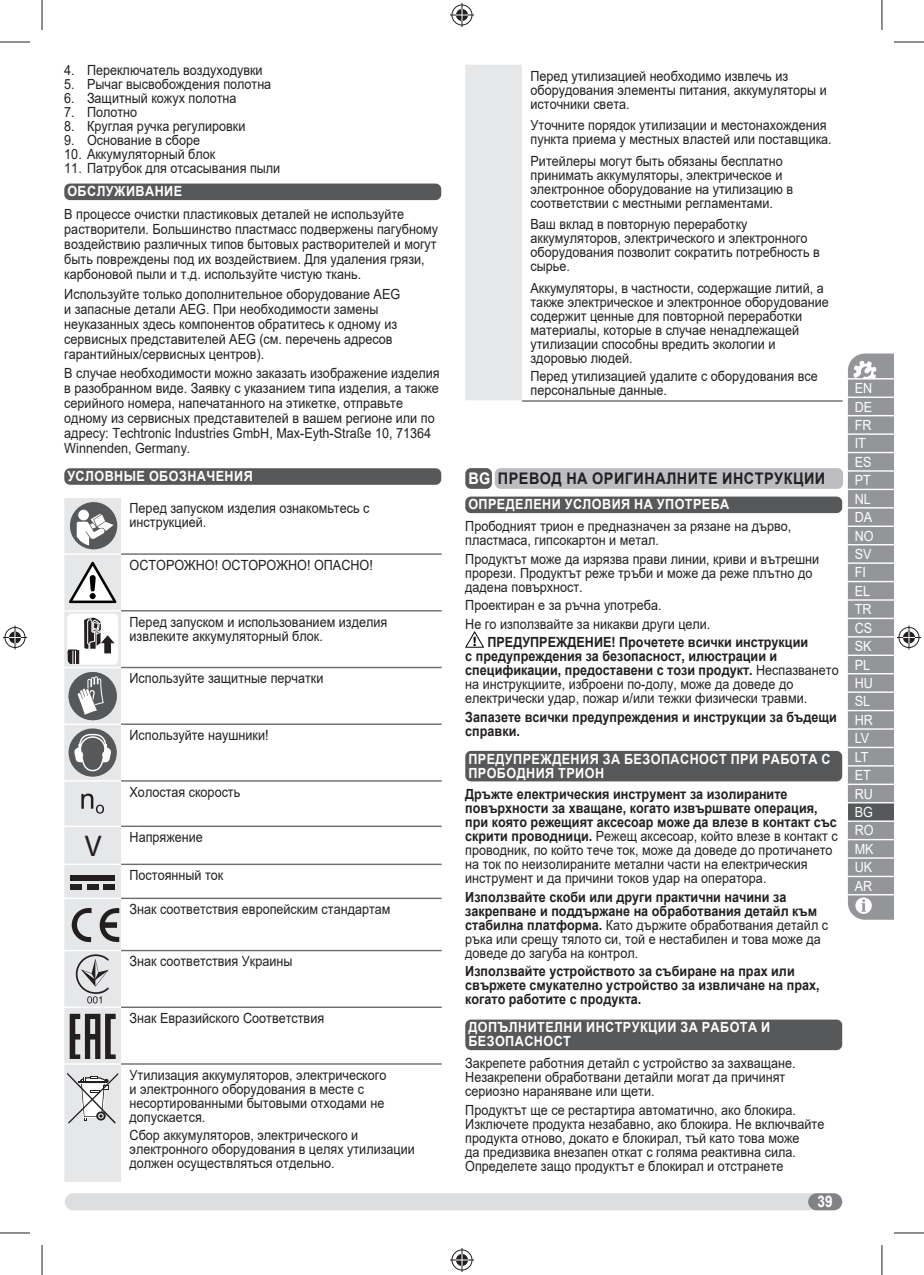
<style>
.page{position:relative;width:924px;height:1275px;background:#fff}
.page>*{position:absolute;margin:0;border:0;box-sizing:border-box;transform-origin:0 0}
.t1{font:700 16px "Arial";letter-spacing:.035em;color:#231f20;scale:.9 1}
.t2{font:700 16px "Arial";color:#fff;scale:.85 1}
.t3{font:14px/14px "Arial";color:#231f20;scale:.9 1}
.t4{font:700 14px/14px "Arial";color:#231f20;scale:.9 1}
.t5{font:700 14px/14px "Arial";letter-spacing:.035em;color:#fff;scale:.9 1}
.t6{font:14px/18.4px "Arial";color:#fff;scale:.9 1}
.s1{font-family:"Myriad Pro";font-size:30px}
.s2{color:#fff}
.s3{font-weight:400}
.s4{font-weight:700}
</style>
<div class="page">
<div style="left:65px;top:1193px;width:776px;height:17px;background:#dddee0;border-radius:9px"></div>
<div style="left:807px;top:1193px;width:34px;height:17px;background:#808285;border-radius:9px"></div>
<svg style="left:847px;top:353px;width:45px;height:25px"></svg>
<div style="left:847px;top:379px;width:45px;height:18px;background:#939598"></div>
<hr style="left:847px;top:396px;width:45px;height:2px;background:#fff">
<div style="left:64px;top:183px;width:377px;height:17px;background:#57585a;border-radius:6px"></div>
<div style="left:64px;top:468px;width:377px;height:17px;background:#57585a;border-radius:6px"></div>
<hr style="left:121px;top:553px;width:320px;height:2px;background:#6c6d70">
<hr style="left:121px;top:610px;width:320px;height:1px;background:#6c6d70">
<hr style="left:121px;top:667px;width:320px;height:1px;background:#6c6d70">
<hr style="left:121px;top:723px;width:320px;height:2px;background:#6c6d70">
<hr style="left:121px;top:780px;width:320px;height:1px;background:#6c6d70">
<hr style="left:121px;top:825px;width:320px;height:2px;background:#6c6d70">
<hr style="left:121px;top:863px;width:320px;height:2px;background:#6c6d70">
<hr style="left:121px;top:897px;width:320px;height:2px;background:#6c6d70">
<hr style="left:121px;top:950px;width:320px;height:1px;background:#6c6d70">
<hr style="left:121px;top:1006px;width:320px;height:2px;background:#6c6d70">
<hr style="left:121px;top:1063px;width:320px;height:1px;background:#6c6d70">
<svg style="left:64px;top:498px;width:57px;height:684px;background:#c5c5c7"></svg>
<div style="left:465px;top:496px;width:376px;height:17px;background:#57585a;border-radius:6px"></div>
<div style="left:465px;top:751px;width:376px;height:30px;background:#57585a;border-radius:6px"></div>
<div style="left:465px;top:1019px;width:376px;height:31px;background:#57585a;border-radius:6px"></div>
<div style="left:465px;top:65px;width:57px;height:335px;background:#e6e7e9"></div>
<hr style="left:522px;top:400px;width:320px;height:2px;background:#6c6d70">
<div style="left:465px;top:468px;width:26px;height:21px;background:#57585a;border-radius:6px"></div>
<div style="left:494px;top:468px;width:348px;height:21px;background:#bcbdc0;border-radius:6px"></div>
<svg style="left:465px;top:631px;width:19px;height:17px"></svg>
<hr style="left:0;top:42px;width:30px;height:1px;background:#231f20">
<hr style="left:893px;top:42px;width:30px;height:1px;background:#231f20">
<hr style="left:0;top:1232px;width:30px;height:1px;background:#231f20">
<hr style="left:893px;top:1232px;width:30px;height:1px;background:#231f20">
<hr style="left:42px;top:0;width:1px;height:30px;background:#231f20">
<hr style="left:42px;top:1245px;width:1px;height:30px;background:#231f20">
<hr style="left:881px;top:0;width:1px;height:30px;background:#231f20">
<hr style="left:881px;top:1245px;width:1px;height:30px;background:#231f20">
<svg style="left:450px;top:3px;width:24px;height:24px"></svg>
<svg style="left:450px;top:1248px;width:24px;height:24px"></svg>
<svg style="left:3px;top:625px;width:24px;height:24px"></svg>
<svg style="left:847px;top:398px;width:73px;height:521px"></svg>
<p class="t3" style="left:64px;top:63px;width:222px">4. Переключатель воздуходувки</p>
<p class="t3" style="left:64px;top:77px;width:231px">5. Рычаг высвобождения полотна</p>
<p class="t3" style="left:64px;top:91px;width:193px">6. Защитный кожух полотна</p>
<p class="t3" style="left:64px;top:105px;width:82px">7. Полотно</p>
<p class="t3" style="left:64px;top:119px;width:203px">8. Круглая ручка регулировки</p>
<p class="t3" style="left:64px;top:133px;width:152px">9. Основание в сборе</p>
<p class="t3" style="left:64px;top:147px;width:169px">10. Аккумуляторный блок</p>
<p class="t3" style="left:64px;top:161px;width:241px">11. Патрубок для отсасывания пыли</p>
<p class="t5" style="left:67px;top:185px;width:129px">ОБСЛУЖИВАНИЕ</p>
<p class="t3" style="left:64px;top:206px;width:416px;line-height:15px">В процессе очистки пластиковых деталей не используйте растворители. Большинство пластмасс подвержены пагубному воздействию различных типов бытовых растворителей и могут быть повреждены под их воздействием. Для удаления грязи, карбоновой пыли и т.д. используйте чистую ткань.</p>
<p class="t3" style="left:64px;top:286px;width:374px;line-height:15px">Используйте только дополнительное оборудование AEG и запасные детали AEG. При необходимости замены неуказанных здесь компонентов обратитесь к одному из сервисных представителей AEG (см. перечень адресов гарантийных/сервисных центров).</p>
<p class="t3" style="left:64px;top:365px;width:418px;line-height:15px">В случае необходимости можно заказать изображение изделия в разобранном виде. Заявку с указанием типа изделия, а также серийного номера, напечатанного на этикетке, отправьте одному из сервисных представителей в вашем регионе или по адресу: Techtronic Industries GmbH, Max-Eyth-Straße 10, 71364<br>Winnenden, Germany.</p>
<p class="t5" style="left:67px;top:469px;width:207px">УСЛОВНЫЕ ОБОЗНАЧЕНИЯ</p>
<p class="t3" style="left:129px;top:501px;width:268px">Перед запуском изделия ознакомьтесь с инструкцией.</p>
<p class="t3" style="left:129px;top:558px;width:272px">ОСТОРОЖНО! ОСТОРОЖНО! ОПАСНО!</p>
<p class="t3" style="left:129px;top:614px;width:288px">Перед запуском и использованием изделия извлеките аккумуляторный блок.</p>
<p class="t3" style="left:129px;top:671px;width:217px">Используйте защитные перчатки</p>
<p class="t3" style="left:129px;top:728px;width:156px">Используйте наушники!</p>
<p class="t3" style="left:129px;top:785px;width:124px">Холостая скорость</p>
<p class="t3" style="left:85px;top:830px;width:133px"><span class="s1">V</span> Напряжение</p>
<p class="t3" style="left:129px;top:868px;width:106px">Постоянный ток</p>
<p class="t3" style="left:129px;top:902px;width:291px">Знак соответствия европейским стандартам</p>
<p class="t3" style="left:129px;top:954px;width:182px">Знак соответствия Украины</p>
<p class="t3" style="left:129px;top:1011px;width:218px">Знак Евразийского Соответствия</p>
<p class="t3" style="left:129px;top:1067px;width:287px">Утилизация аккумуляторов, электрического и электронного оборудования в месте с несортированными бытовыми отходами не допускается.</p>
<p class="t3" style="left:129px;top:1128px;width:318px">Сбор аккумуляторов, электрического и электронного оборудования в целях утилизации должен осуществляться отдельно.</p>
<p class="t3" style="left:530px;top:69px;width:330px">Перед утилизацией необходимо извлечь из оборудования элементы питания, аккумуляторы и источники света.</p>
<p class="t3" style="left:530px;top:118px;width:336px">Уточните порядок утилизации и местонахождения пункта приема у местных властей или поставщика.</p>
<p class="t3" style="left:530px;top:154px;width:293px">Ритейлеры могут быть обязаны бесплатно принимать аккумуляторы, электрическое и электронное оборудование на утилизацию в соответствии с местными регламентами.</p>
<p class="t3" style="left:530px;top:217px;width:323px">Ваш вклад в повторную переработку аккумуляторов, электрического и электронного оборудования позволит сократить потребность в сырье.</p>
<p class="t3" style="left:530px;top:281px;width:332px">Аккумуляторы, в частности, содержащие литий, а также электрическое и электронное оборудование содержит ценные для повторной переработки материалы, которые в случае ненадлежащей утилизации способны вредить экологии и здоровью людей.</p>
<p class="t3" style="left:530px;top:369px;width:320px">Перед утилизацией удалите с оборудования все персональные данные.</p>
<p class="t1" style="left:468px;top:469px;width:398px"><span class="s2">BG</span> ПРЕВОД НА ОРИГИНАЛНИТЕ ИНСТРУКЦИИ</p>
<p class="t5" style="left:468px;top:497px;width:291px">ОПРЕДЕЛЕНИ УСЛОВИЯ НА УПОТРЕБА</p>
<p class="t3" style="left:465px;top:519px;width:363px">Прободният трион е предназначен за рязане на дърво, пластмаса, гипсокартон и метал.</p>
<p class="t3" style="left:465px;top:551px;width:394px">Продуктът може да изрязва прави линии, криви и вътрешни прорези. Продуктът реже тръби и може да реже плътно до дадена повърхност.</p>
<p class="t3" style="left:465px;top:596px;width:274px;line-height:18.6px">Проектиран е за ръчна употреба.<br>Не го използвайте за никакви други цели.</p>
<p class="t4" style="left:465px;top:635px;width:416px;text-indent:22px">ПРЕДУПРЕЖДЕНИЕ! Прочетете всички инструкции<br>с предупреждения за безопасност, илюстрации и спецификации, предоставени с този продукт. <span class="s3">Неспазването на инструкциите, изброени по-долу, може да доведе до електрически удар, пожар и/или тежки физически травми.</span></p>
<p class="t4" style="left:465px;top:710px;width:414px">Запазете всички предупреждения и инструкции за бъдещи справки.</p>
<p class="t5" style="left:468px;top:752px;width:404px">ПРЕДУПРЕЖДЕНИЯ ЗА БЕЗОПАСНОСТ ПРИ РАБОТА С<br>ПРОБОДНИЯ ТРИОН</p>
<p class="t3" style="left:465px;top:787px;width:415px"><span class="s4">Дръжте електрическия инструмент за изолираните повърхности за хващане, когато извършвате операция, при която режещият аксесоар може да влезе в контакт със скрити проводници.</span> Режещ аксесоар, който влезе в контакт с проводник, по който тече ток, може да доведе до протичането на ток по неизолираните метални части на електрическия инструмент и да причини токов удар на оператора.</p>
<p class="t4" style="left:465px;top:890px;width:404px">Използвайте скоби или други практични начини за закрепване и поддържане на обработвания детайл към стабилна платформа. <span class="s3">Като държите обработвания детайл с ръка или срещу тялото си, той е нестабилен и това може да доведе до загуба на контрол.</span></p>
<p class="t4" style="left:465px;top:964px;width:395px">Използвайте устройството за събиране на прах или свържете смукателно устройство за извличане на прах, когато работите с продукта.</p>
<p class="t5" style="left:468px;top:1020px;width:337px">ДОПЪЛНИТЕЛНИ ИНСТРУКЦИИ ЗА РАБОТА И<br>БЕЗОПАСНОСТ</p>
<p class="t3" style="left:465px;top:1056px;width:368px">Закрепете работния детайл с устройство за захващане.<br>Незакрепени обработвани детайли могат да причинят сериозно нараняване или щети.</p>
<p class="t3" style="left:465px;top:1102px;width:400px">Продуктът ще се рестартира автоматично, ако блокира.<br>Изключете продукта незабавно, ако блокира. Не включвайте продукта отново, докато е блокирал, тъй като това може<br>да предизвика внезапен откат с голяма реактивна сила.<br>Определете защо продуктът е блокирал и отстранете</p>
<p class="t2" style="left:817px;top:1192px;width:19px">39</p>
<p class="t6" style="left:854px;top:379px;width:23px">EN<br>DE<br>FR<br>IT<br>ES<br>PT<br>NL<br>DA<br>NO<br>SV<br>FI<br>EL<br>TR<br>CS<br>SK<br>PL<br>HU<br>SL<br>HR<br>LV<br>LT<br>ET<br>RU<br>BG<br>RO<br>MK<br>UK<br>AR</p>
</div>
